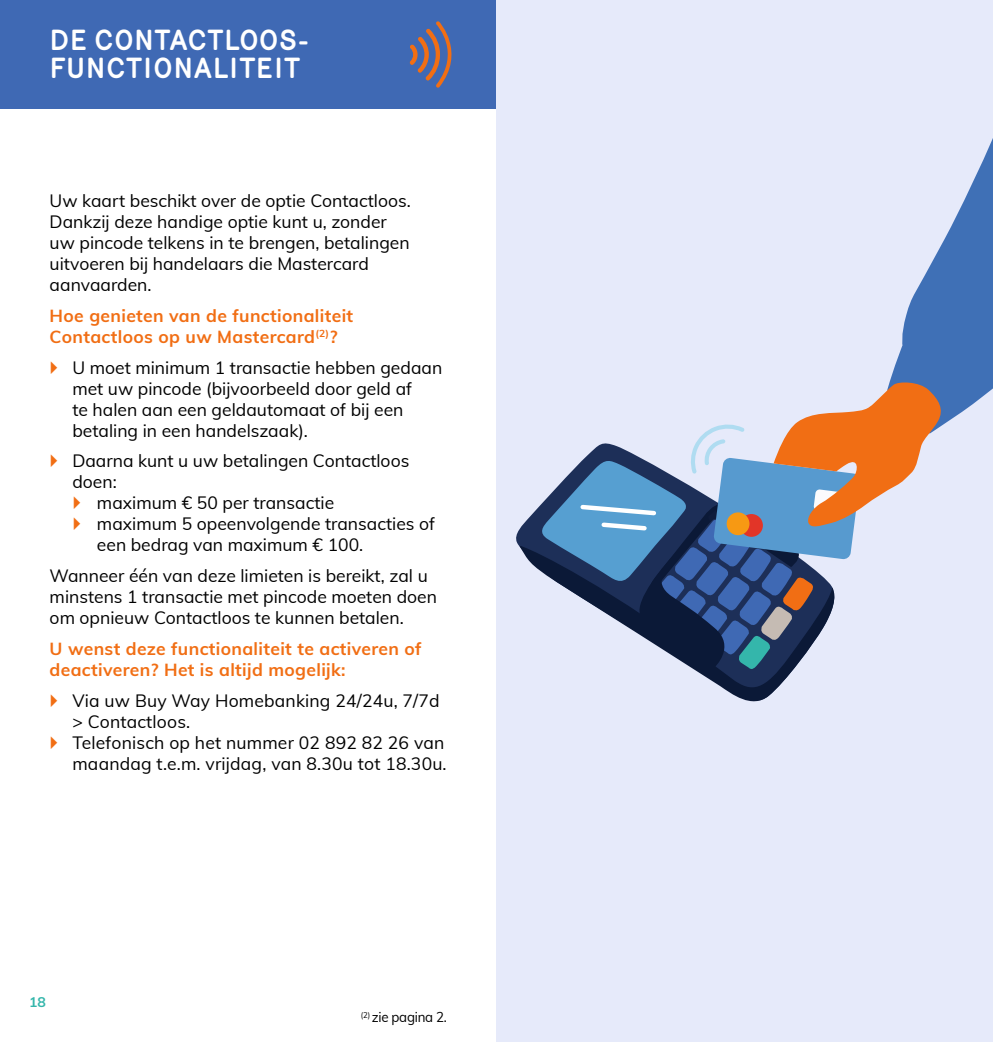
<style>
.page{position:relative;width:993px;height:1042px;background:#fff}
.page>*{position:absolute;margin:0;border:0;box-sizing:border-box;transform-origin:0 0}
.t1{font:700 28px/28px "Mercury";letter-spacing:.01em;color:#fff}
.t2{font:17.5px/21px "Muli";color:#000}
.t3{font:700 17.5px/21px "Muli";letter-spacing:.02em;color:#f16e14}
.t4{font:14px "Muli";letter-spacing:-.02em;color:#000;scale:.95 1}
.t5{font:700 14px "Muli";color:#34b6ab}
</style>
<div class="page">
<div style="left:0;top:0;width:521px;height:109px;background:#3f69b4"></div>
<svg style="left:409px;top:21px;width:43px;height:67px"></svg>
<div style="left:496px;top:0;width:496px;height:1042px;background:#e6eafa"></div>
<svg style="left:516px;top:509px;width:21px;height:37px"></svg>
<svg style="left:519px;top:545px;width:273px;height:157px"></svg>
<svg style="left:537px;top:140px;width:455px;height:531px"></svg>
<h1 class="t1" style="left:50px;top:26px;width:261px">DE CONTACTLOOS-<br>FUNCTIONALITEIT</h1>
<p class="t2" style="left:50px;top:189px;width:362px">Uw kaart beschikt over de optie Contactloos.<br>Dankzij deze handige optie kunt u, zonder uw pincode telkens in te brengen, betalingen uitvoeren bij handelaars die Mastercard aanvaarden.</p>
<p class="t3" style="left:50px;top:304px;width:305px">Hoe genieten van de functionaliteit<br>Contactloos op uw Mastercard<sup>(2)</sup>?</p>
<p class="t2" style="left:72px;top:356px;width:371px">U moet minimum 1 transactie hebben gedaan met uw pincode (bijvoorbeeld door geld af<br>te halen aan een geldautomaat of bij een betaling in een handelszaak).</p>
<p class="t2" style="left:72px;top:450px;width:338px">Daarna kunt u uw betalingen Contactloos</p>
<p class="t2" style="left:72px;top:471px;width:46px">doen:</p>
<p class="t2" style="left:97px;top:492px;width:239px">maximum € 50 per transactie</p>
<p class="t2" style="left:97px;top:513px;width:339px">maximum 5 opeenvolgende transacties of</p>
<p class="t2" style="left:97px;top:534px;width:268px">een bedrag van maximum € 100.</p>
<p class="t2" style="left:50px;top:565px;width:389px">Wanneer één van deze limieten is bereikt, zal u minstens 1 transactie met pincode moeten doen om opnieuw Contactloos te kunnen betalen.</p>
<p class="t3" style="left:50px;top:638px;width:373px">U wenst deze functionaliteit te activeren of deactiveren? Het is altijd mogelijk:</p>
<p class="t2" style="left:72px;top:689px;width:375px">Via uw Buy Way Homebanking 24/24u, 7/7d &gt; Contactloos.<br>Telefonisch op het nummer 02 892 82 26 van maandag t.e.m. vrijdag, van 8.30u tot 18.30u.</p>
<p class="t5" style="left:29px;top:991px;width:18px">18</p>
<p class="t4" style="left:361px;top:1007px;width:92px"><sup>(2)</sup> zie pagina 2.</p>
</div>
